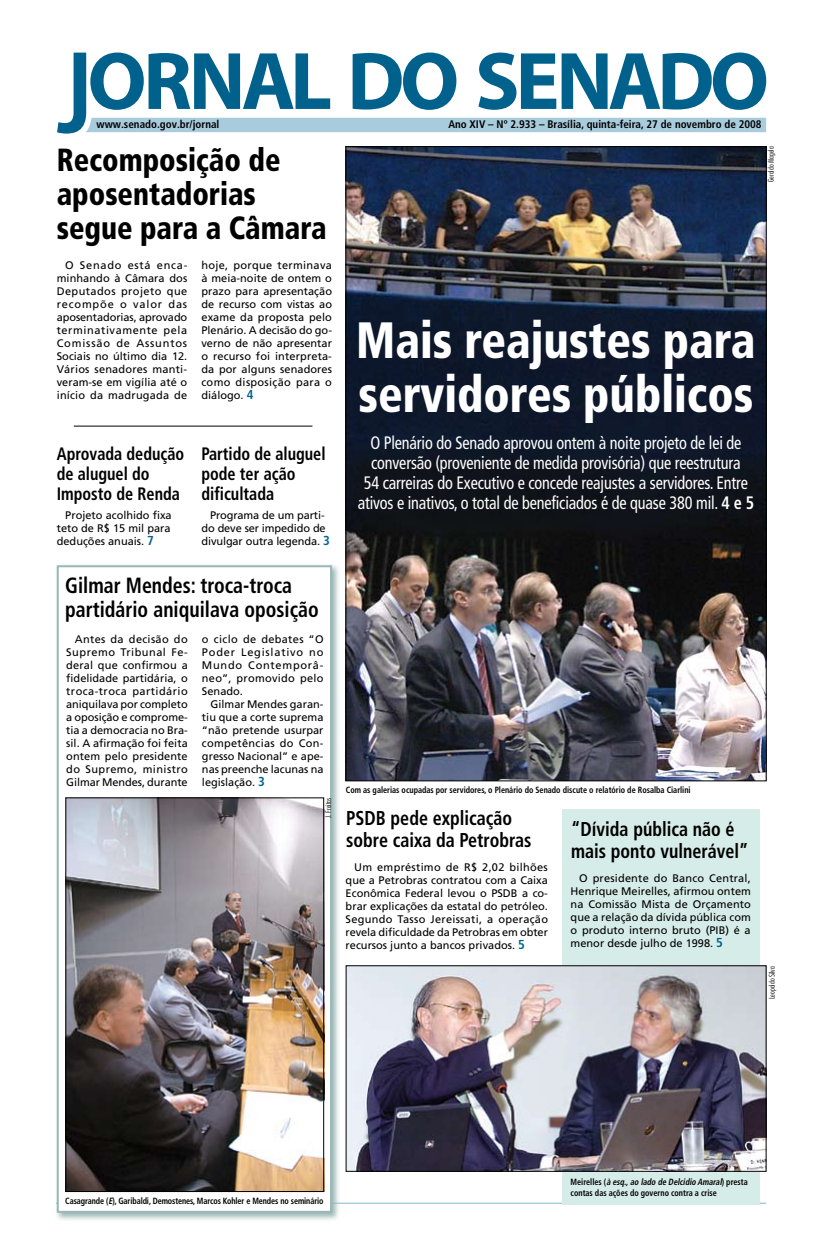
<style>
.page{position:relative;width:823px;height:1248px;background:#fff}
.page>*{position:absolute;margin:0;border:0;box-sizing:border-box;transform-origin:0 0}
.t1{font:900 condensed 51px/54px "Frutiger";color:#fff;scale:.9 1}
.t2{font:900 condensed 32px/34px "Frutiger";color:#000;scale:.9 1}
.t3{font:700 condensed 22px/24px "Frutiger";color:#000;scale:.9 1}
.t4{font:700 condensed 20px/22px "Frutiger";color:#000;scale:.9 1}
.t5{font:condensed 18px/20px "Frutiger";letter-spacing:-.01em;color:#fff;text-align:center;scale:.9 1}
.t6{font:700 condensed 18px/20px "Frutiger";color:#000;scale:.9 1}
.t7{font:11px/13px "Frutiger";color:#000;text-align:justify}
.t8{font:700 condensed 11px "Frutiger";color:#000}
.t9{font:700 condensed 9px/11px "Frutiger";color:#000;scale:.9 1}
.t10{font:300 condensed 8px "Futura BT";color:#000}
.s1{font-weight:700;font-stretch:condensed;font-size:13px;color:#00628c}
.s2{font-weight:700}
.s3{font-style:italic}
</style>
<div class="page">
<svg style="left:344px;top:1202px;width:421px;height:1px"></svg>
<div style="left:561px;top:809px;width:198px;height:395px;background:#d6ece8"></div>
<svg style="left:57px;top:53px;width:708px;height:81px"></svg>
<img style="left:347px;top:148px;width:416px;height:631px">
<svg style="left:56px;top:564px;width:288px;height:656px"></svg>
<div style="left:57px;top:565px;width:275px;height:647px;background:#fff;border:2px solid #9bb8b6"></div>
<img style="left:68px;top:797px;width:256px;height:394px">
<div style="left:66px;top:797px;width:257px;height:394px;border:1px solid #000"></div>
<img style="left:348px;top:967px;width:415px;height:202px">
<div style="left:346px;top:965px;width:419px;height:206px;border:1px solid #000"></div>
<hr style="left:74px;top:425px;width:238px;height:1px;background:#000">
<p class="t8" style="left:97px;top:118px;width:124px">www.senado.gov.br/jornal</p>
<p class="t8" style="left:448px;top:118px;width:314px">Ano XIV – Nº 2.933 – Brasília, quinta-feira, 27 de novembro de 2008</p>
<h2 class="t2" style="left:57px;top:142px;width:301px">Recomposição de aposentadorias segue para a Câmara</h2>
<p class="t7" style="left:57px;top:258px;width:132px;text-indent:9px">O Senado está enca&shy;minhando à Câmara dos Deputados projeto que recompõe o valor das aposentadorias, aprovado terminativamente pela Comissão de Assuntos Sociais no último dia 12.<br>Vários senadores manti&shy;veram-se em vigília até o início da madrugada de</p>
<p class="t7" style="left:201px;top:258px;width:132px">hoje, porque terminava à meia-noite de ontem o prazo para apresentação de recurso com vistas ao exame da proposta pelo Plenário. A decisão do go&shy;verno de não apresentar o recurso foi interpreta&shy;da por alguns senadores como disposição para o diálogo. <span class="s1">4</span></p>
<h3 class="t6" style="left:57px;top:443px;width:143px">Aprovada dedução de aluguel do<br>Imposto de Renda</h3>
<h3 class="t6" style="left:201px;top:443px;width:139px">Partido de aluguel pode ter ação dificultada</h3>
<p class="t7" style="left:57px;top:508px;width:116px;text-indent:9px">Projeto acolhido fixa teto de R$ 15 mil para deduções anuais. <span class="s1">7</span></p>
<p class="t7" style="left:201px;top:508px;width:130px;text-align:center">Programa de um parti&shy;do deve ser impedido de divulgar outra legenda. <span class="s1">3</span></p>
<h3 class="t3" style="left:65px;top:573px;width:283px">Gilmar Mendes: troca-troca partidário aniquilava oposição</h3>
<p class="t7" style="left:66px;top:632px;width:123px;text-indent:9px">Antes da decisão do Supremo Tribunal Fe&shy;deral que confirmou a fidelidade partidária, o troca-troca partidário aniquilava por completo a oposição e comprome&shy;tia a democracia no Bra&shy;sil. A afirmação foi feita ontem pelo presidente do Supremo, ministro Gilmar Mendes, durante</p>
<p class="t7" style="left:202px;top:632px;width:123px">o ciclo de debates “O Poder Legislativo no Mundo Contemporâ&shy;neo”, promovido pelo Senado.</p>
<p class="t7" style="left:202px;top:697px;width:123px;text-indent:9px">Gilmar Mendes garan&shy;tiu que a corte suprema “não pretende usurpar competências do Con&shy;gresso Nacional” e ape&shy;nas preenche lacunas na legislação. <span class="s1">3</span></p>
<p class="t10" style="left:323px;top:817px;width:21px;rotate:-90deg">J. Freitas</p>
<p class="t10" style="left:765px;top:182px;width:37px;rotate:-90deg">Geraldo Magela</p>
<h1 class="t1" style="left:356px;top:313px;width:445px">Mais reajustes para servidores públicos</h1>
<p class="t5" style="left:357px;top:433px;width:441px">O Plenário do Senado aprovou ontem à noite projeto de lei de conversão (proveniente de medida provisória) que reestrutura<br>54 carreiras do Executivo e concede reajustes a servidores. Entre ativos e inativos, o total de beneficiados é de quase 380 mil. <span class="s2">4 e 5</span></p>
<p class="t9" style="left:346px;top:784px;width:384px">Com as galerias ocupadas por servidores, o Plenário do Senado discute o relatório de Rosalba Ciarlini</p>
<h3 class="t4" style="left:346px;top:806px;width:207px">PSDB pede explicação sobre caixa da Petrobras</h3>
<h3 class="t4" style="left:571px;top:818px;width:198px">“Dívida pública não é mais ponto vulnerável”</h3>
<p class="t7" style="left:345px;top:860px;width:204px;text-indent:9px">Um empréstimo de R$ 2,02 bilhões que a Petrobras contratou com a Caixa Econômica Federal levou o PSDB a co&shy;brar explicações da estatal do petróleo.<br>Segundo Tasso Jereissati, a operação revela dificuldade da Petrobras em obter recursos junto a bancos privados. <span class="s1">5</span></p>
<p class="t7" style="left:570px;top:871px;width:182px;text-indent:9px">O presidente do Banco Central, Henrique Meirelles, afirmou ontem na Comissão Mista de Orçamento que a relação da dívida pública com o produto interno bruto (PIB) é a menor desde julho de 1998. <span class="s1">5</span></p>
<p class="t10" style="left:766px;top:998px;width:34px;rotate:-90deg">Leopoldo Silva</p>
<p class="t9" style="left:65px;top:1194px;width:288px">Casagrande (<span class="s3">E</span>), Garibaldi, Demostenes, Marcos Kohler e Mendes no seminário</p>
<p class="t9" style="left:570px;top:1176px;width:198px">M e i r e l l e s ( <span class="s3">à esq.,ao lado de Delcidio Amaral</span>) p r e s t a contas das ações do governo contra a crise</p>
</div>
